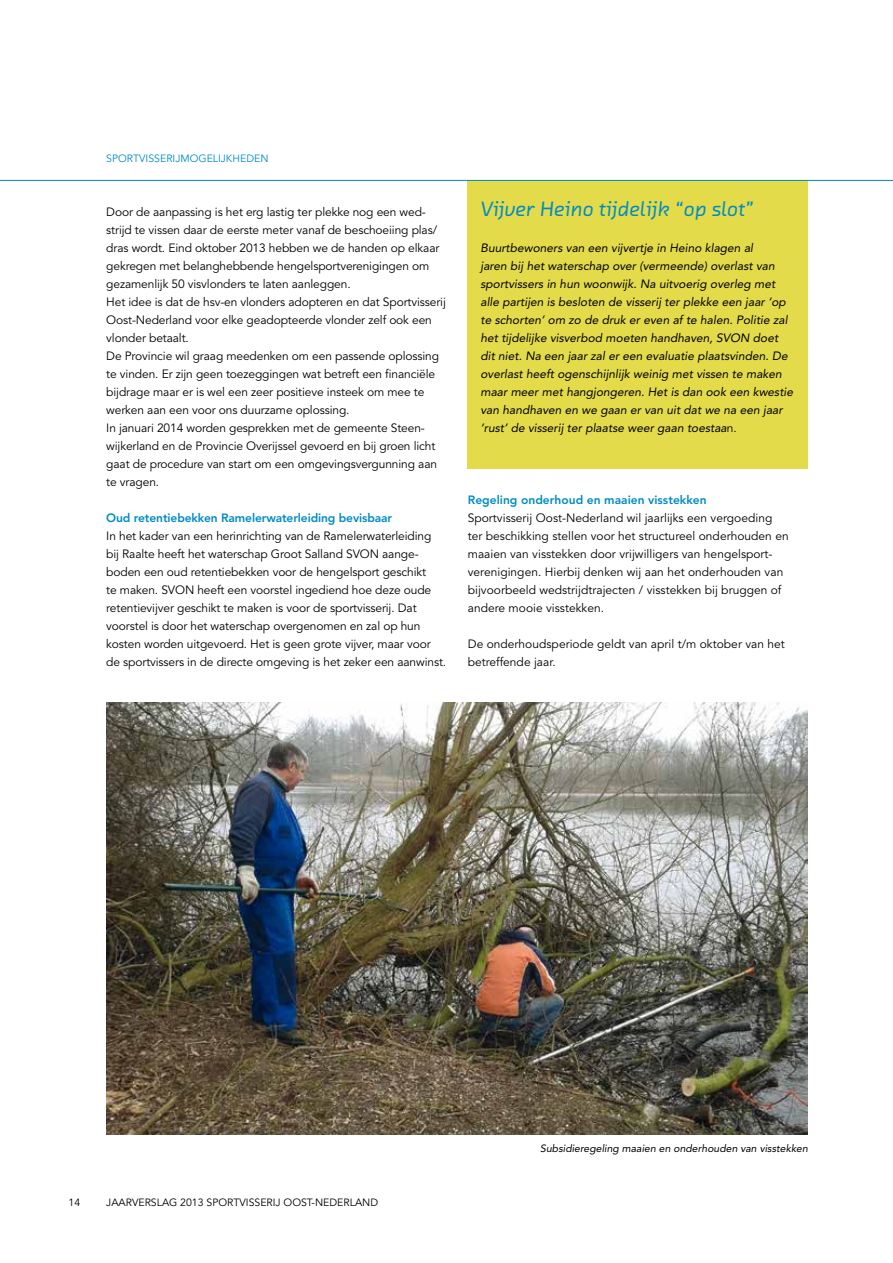
<style>
.page{position:relative;width:893px;height:1263px;background:#fff}
.page>*{position:absolute;margin:0;border:0;box-sizing:border-box;transform-origin:0 0}
.t1{font:21px "Chambers Sans OT Med Ita";letter-spacing:-.01em;color:#008bc5}
.t2{font:12px/18px "Avenir";letter-spacing:-.01em;color:#000}
.t3{font:italic 12px/18px "Avenir";color:#000}
.t4{font:800 12px "Avenir";letter-spacing:-.01em;color:#008bc5}
.t5{font:italic 10.5px "Avenir";color:#000}
.t6{font:10.5px "Avenir";color:#000}
.t7{font:10.5px "Avenir";color:#008bc5}
.s1{font-style:normal}
</style>
<div class="page">
<div style="left:468px;top:180px;width:340px;height:288px;background:#e3db4a"></div>
<img style="left:106px;top:702px;width:702px;height:432px">
<hr style="left:0;top:180px;width:893px;height:1px;background:#008bc5">
<p class="t7" style="left:106px;top:152px;width:164px">SPORTVISSERIJMOGELIJKHEDEN</p>
<p class="t2" style="left:106px;top:203px;width:341px">Door de aanpassing is het erg lastig ter plekke nog een wed&shy;strijd te vissen daar de eerste meter vanaf de beschoeiing plas/ dras wordt. Eind oktober 2013 hebben we de handen op elkaar gekregen met belanghebbende hengelsportverenigingen om gezamenlijk 50 visvlonders te laten aanleggen.<br>Het idee is dat de hsv-en vlonders adopteren en dat Sportvisserij Oost-Nederland voor elke geadopteerde vlonder zelf ook een vlonder betaalt.<br>De Provincie wil graag meedenken om een passende oplossing te vinden. Er zijn geen toezeggingen wat betreft een financiële bijdrage maar er is wel een zeer positieve insteek om mee te werken aan een voor ons duurzame oplossing.<br>In januari 2014 worden gesprekken met de gemeente Steen&shy;wijkerland en de Provincie Overijssel gevoerd en bij groen licht gaat de procedure van start om een omgevingsvergunning aan te vragen.</p>
<p class="t4" style="left:106px;top:511px;width:287px">Oud retentiebekken Ramelerwaterleiding bevisbaar</p>
<p class="t2" style="left:106px;top:527px;width:341px">In het kader van een herinrichting van de Ramelerwaterleiding bij Raalte heeft het waterschap Groot Salland SVON aange&shy;boden een oud retentiebekken voor de hengelsport geschikt<br>te maken. SVON heeft een voorstel ingediend hoe deze oude retentievijver geschikt te maken is voor de sportvisserij. Dat voorstel is door het waterschap overgenomen en zal op hun kosten worden uitgevoerd. Het is geen grote vijver, maar voor de sportvissers in de directe omgeving is het zeker een aanwinst.</p>
<h1 class="t1" style="left:480px;top:196px;width:274px">Vijver Heino tijdelijk “op slot”</h1>
<p class="t3" style="left:480px;top:239px;width:314px">Buurtbewoners van een vijvertje in Heino klagen al<br>jaren bij het waterschap over (vermeende) overlast van sportvissers in hun woonwijk. Na uitvoerig overleg met alle partijen is besloten de visserij ter plekke een jaar ‘op te schorten’ om zo de druk er even af te halen. Politie zal het tijdelijke visverbod moeten handhaven, SVON doet dit niet. Na een jaar zal er een evaluatie plaatsvinden. De overlast heeft ogenschijnlijk weinig met vissen te maken maar meer met hangjongeren. Het is dan ook een kwestie van handhaven en we gaan er van uit dat we na een jaar ‘rust’ de visserij ter plaatse weer gaan toestaa<span class="s1">n.</span></p>
<p class="t4" style="left:468px;top:493px;width:240px">Regeling onderhoud en maaien visstekken</p>
<p class="t2" style="left:468px;top:509px;width:322px">Sportvisserij Oost-Nederland wil jaarlijks een vergoeding ter beschikking stellen voor het structureel onderhouden en maaien van visstekken door vrijwilligers van hengelsport&shy;verenigingen. Hierbij denken wij aan het onderhouden van bijvoorbeeld wedstrijdtrajecten / visstekken bij bruggen of andere mooie visstekken.</p>
<p class="t2" style="left:468px;top:635px;width:319px">De onderhoudsperiode geldt van april t/m oktober van het betreffende jaar.</p>
<p class="t6" style="left:69px;top:1196px;width:13px">14</p>
<p class="t6" style="left:106px;top:1196px;width:273px">JAARVERSLAG 2013 SPORTVISSERIJ OOST-NEDERLAND</p>
<p class="t5" style="left:540px;top:1142px;width:269px">Subsidieregeling maaien en onderhouden van visstekken</p>
</div>
